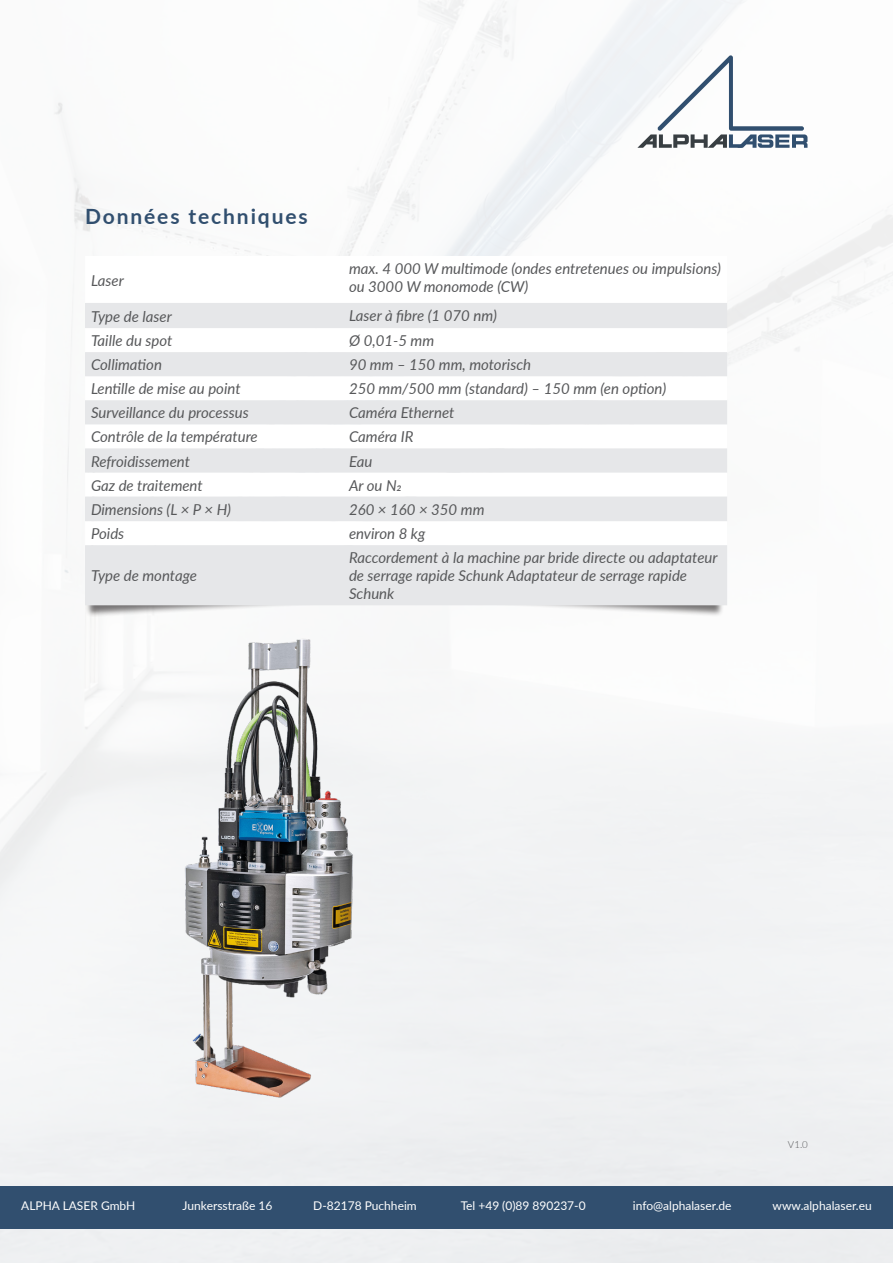
<style>
.page{position:relative;width:893px;height:1263px;background:#fff}
.page>*{position:absolute;margin:0;border:0;box-sizing:border-box;transform-origin:0 0}
.t1{font:700 21px "Lato";letter-spacing:.09em;color:#314f6f}
.t2{font:italic 15px/18px "Lato";color:#57585a}
.t3{font:12px "Lato";color:#fff}
.t4{font:300 9.75px "Lato";color:#57585a}
</style>
<div class="page">
<img style="left:0;top:0;width:893px;height:1263px">
<div style="left:85px;top:579px;width:639px;height:38px;background:#231f20;opacity:.6"></div>
<svg style="left:637px;top:55px;width:170px;height:93px"></svg>
<div style="left:0;top:1186px;width:893px;height:42px;background:#314f6f"></div>
<svg style="left:85px;top:256px;width:642px;height:47px"></svg>
<svg style="left:85px;top:303px;width:642px;height:302px;fill:#e6e7e9"></svg>
<img style="left:157px;top:619px;width:207px;height:499px">
<h1 class="t1" style="left:85px;top:201px;width:224px">Données techniques</h1>
<p class="t2" style="left:91px;top:270px;width:34px">Laser</p>
<p class="t2" style="left:349px;top:259px;width:374px">max. 4 000 W multimode (ondes entretenues ou impulsions) ou 3000 W monomode (CW)</p>
<p class="t2" style="left:91px;top:306px;width:82px">Type de laser</p>
<p class="t2" style="left:349px;top:306px;width:149px">Laser à fibre (1 070 nm)</p>
<p class="t2" style="left:91px;top:331px;width:83px">Taille du spot</p>
<p class="t2" style="left:349px;top:331px;width:87px">Ø 0,01-5 mm</p>
<p class="t2" style="left:91px;top:355px;width:72px">Collimation</p>
<p class="t2" style="left:349px;top:355px;width:184px">90 mm – 150 mm, motorisch</p>
<p class="t2" style="left:91px;top:379px;width:151px">Lentille de mise au point</p>
<p class="t2" style="left:349px;top:379px;width:319px">250 mm/500 mm (standard) – 150 mm (en option)</p>
<p class="t2" style="left:91px;top:403px;width:159px">Surveillance du processus</p>
<p class="t2" style="left:349px;top:403px;width:107px">Caméra Ethernet</p>
<p class="t2" style="left:91px;top:427px;width:168px">Contrôle de la température</p>
<p class="t2" style="left:349px;top:427px;width:66px">Caméra IR</p>
<p class="t2" style="left:91px;top:451px;width:101px">Refroidissement</p>
<p class="t2" style="left:349px;top:451px;width:25px">Eau</p>
<p class="t2" style="left:91px;top:475px;width:113px">Gaz de traitement</p>
<p class="t2" style="left:349px;top:475px;width:54px">Ar ou N2</p>
<p class="t2" style="left:91px;top:500px;width:142px">Dimensions (L × P × H)</p>
<p class="t2" style="left:349px;top:500px;width:137px">260 × 160 × 350 mm</p>
<p class="t2" style="left:91px;top:524px;width:35px">Poids</p>
<p class="t2" style="left:349px;top:524px;width:78px">environ 8 kg</p>
<p class="t2" style="left:91px;top:566px;width:107px">Type de montage</p>
<p class="t2" style="left:349px;top:548px;width:370px">Raccordement à la machine par bride directe ou adaptateur de serrage rapide Schunk Adaptateur de serrage rapide<br>Schunk</p>
<p class="t4" style="left:788px;top:1138px;width:21px">V1.0</p>
<p class="t3" style="left:21px;top:1197px;width:116px">ALPHA LASER GmbH</p>
<p class="t3" style="left:183px;top:1197px;width:91px">Junkersstraße 16</p>
<p class="t3" style="left:313px;top:1197px;width:105px">D-82178 Puchheim</p>
<p class="t3" style="left:461px;top:1197px;width:126px">Tel +49 (0)89 890237-0</p>
<p class="t3" style="left:633px;top:1197px;width:100px">info@alphalaser.de</p>
<p class="t3" style="left:773px;top:1197px;width:101px">www.alphalaser.eu</p>
</div>
